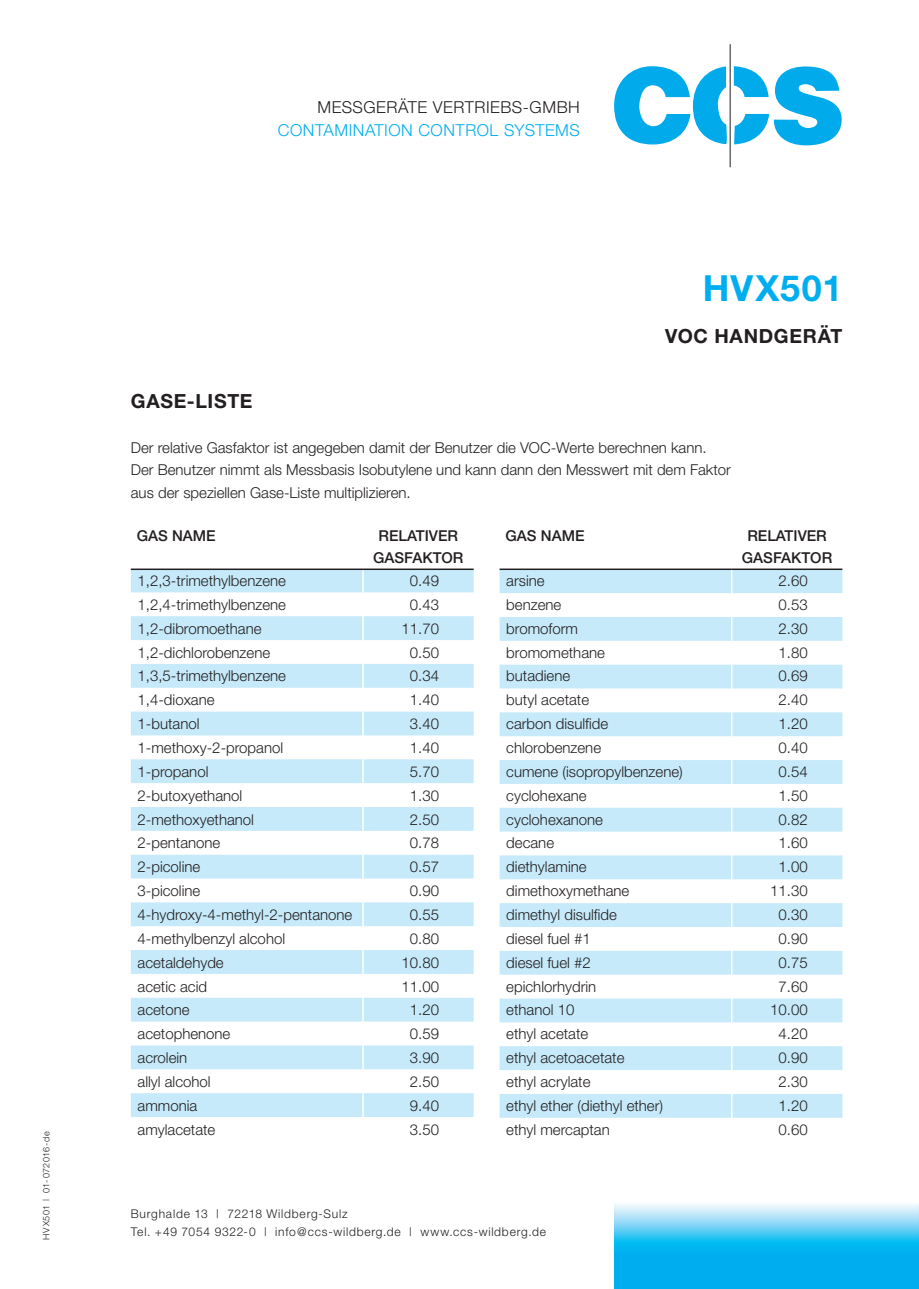
<style>
.page{position:relative;width:919px;height:1289px;background:#fff}
.page>*{position:absolute;margin:0;border:0;box-sizing:border-box;transform-origin:0 0}
.t1{font:700 36px "Helvetica Neue";letter-spacing:.035em;color:#00aeef}
.t2{font:700 19.5px "Helvetica Neue";letter-spacing:.035em;color:#231f20}
.t3{font:300 16.5px "Helvetica Neue";letter-spacing:.03em;color:#00aeef}
.t4{font:300 16.5px "Helvetica Neue";letter-spacing:.03em;color:#231f20}
.t5{font:300 15px/22.5px "Helvetica Neue";color:#231f20}
.t6{font:500 15px/22.5px "Helvetica Neue";color:#231f20;text-align:center}
.t7{font:300 12px/18px "Helvetica Neue";letter-spacing:.065em;color:#231f20}
.t8{font:300 9px "Helvetica Neue";letter-spacing:.04em;color:#231f20}
</style>
<div class="page">
<svg style="left:614px;top:66px;width:113px;height:78px"></svg>
<svg style="left:733px;top:66px;width:108px;height:79px"></svg>
<hr style="left:729px;top:44px;width:1px;height:123px;background:#231f20">
<svg style="left:617px;top:1204px;width:298px;height:81px;background:#40c3f3"></svg>
<div style="left:614px;top:1200px;width:304px;height:88px;border:2px solid #fff"></div>
<svg style="left:131px;top:570px;width:342px;height:546px;fill:#c9ebfa"></svg>
<hr style="left:362px;top:570px;width:2px;height:22px;background:#fff">
<hr style="left:362px;top:592px;width:2px;height:24px;background:#fff">
<hr style="left:362px;top:616px;width:2px;height:24px;background:#fff">
<hr style="left:362px;top:640px;width:2px;height:24px;background:#fff">
<hr style="left:362px;top:664px;width:2px;height:23px;background:#fff">
<hr style="left:362px;top:687px;width:2px;height:24px;background:#fff">
<hr style="left:362px;top:711px;width:2px;height:24px;background:#fff">
<hr style="left:362px;top:735px;width:2px;height:24px;background:#fff">
<hr style="left:362px;top:759px;width:2px;height:24px;background:#fff">
<hr style="left:362px;top:783px;width:2px;height:24px;background:#fff">
<hr style="left:362px;top:807px;width:2px;height:23px;background:#fff">
<hr style="left:362px;top:830px;width:2px;height:24px;background:#fff">
<hr style="left:362px;top:854px;width:2px;height:24px;background:#fff">
<hr style="left:362px;top:878px;width:2px;height:24px;background:#fff">
<hr style="left:362px;top:902px;width:2px;height:24px;background:#fff">
<hr style="left:362px;top:926px;width:2px;height:24px;background:#fff">
<hr style="left:362px;top:950px;width:2px;height:23px;background:#fff">
<hr style="left:362px;top:973px;width:2px;height:24px;background:#fff">
<hr style="left:362px;top:997px;width:2px;height:24px;background:#fff">
<hr style="left:362px;top:1021px;width:2px;height:24px;background:#fff">
<hr style="left:362px;top:1045px;width:2px;height:24px;background:#fff">
<hr style="left:362px;top:1069px;width:2px;height:24px;background:#fff">
<hr style="left:362px;top:1093px;width:2px;height:23px;background:#fff">
<hr style="left:131px;top:568px;width:232px;height:2px;background:#231f20">
<hr style="left:363px;top:568px;width:110px;height:2px;background:#231f20">
<svg style="left:499px;top:570px;width:343px;height:547px;fill:#caebfa"></svg>
<svg style="left:731px;top:570px;width:1px;height:547px"></svg>
<hr style="left:499px;top:568px;width:232px;height:2px;background:#231f20">
<hr style="left:731px;top:568px;width:111px;height:2px;background:#231f20">
<p class="t8" style="left:41px;top:1239px;width:110px;rotate:-90deg">HVX501 | 01-072016-de</p>
<p class="t4" style="left:317px;top:97px;width:264px">MESSGERÄTE VERTRIEBS-GMBH</p>
<p class="t3" style="left:278px;top:119px;width:303px">CONTAMINATION CONTROL SYSTEMS</p>
<h1 class="t1" style="left:702px;top:266px;width:141px">HVX501</h1>
<h2 class="t2" style="left:665px;top:324px;width:179px">VOC HANDGERÄT</h2>
<h2 class="t2" style="left:131px;top:388px;width:123px">GASE-LISTE</h2>
<p class="t5" style="left:131px;top:436px;width:601px">Der relative Gasfaktor ist angegeben damit der Benutzer die VOC-Werte berechnen kann.<br>Der Benutzer nimmt als Messbasis Isobutylene und kann dann den Messwert mit dem Faktor aus der speziellen Gase-Liste multiplizieren.</p>
<p class="t6" style="left:137px;top:524px;width:80px">GAS NAME</p>
<p class="t6" style="left:373px;top:524px;width:92px">RELATIVER<br>GASFAKTOR</p>
<p class="t6" style="left:505px;top:524px;width:80px">GAS NAME</p>
<p class="t6" style="left:741px;top:524px;width:92px">RELATIVER<br>GASFAKTOR</p>
<p class="t5" style="left:137px;top:569px;width:150px">1,2,3-trimethylbenzene</p>
<p class="t5" style="left:410px;top:569px;width:31px">0.49</p>
<p class="t5" style="left:137px;top:593px;width:150px">1,2,4-trimethylbenzene</p>
<p class="t5" style="left:410px;top:593px;width:31px">0.43</p>
<p class="t5" style="left:137px;top:616px;width:125px">1,2-dibromoethane</p>
<p class="t5" style="left:401px;top:616px;width:39px">11.70</p>
<p class="t5" style="left:137px;top:640px;width:134px">1,2-dichlorobenzene</p>
<p class="t5" style="left:410px;top:640px;width:31px">0.50</p>
<p class="t5" style="left:137px;top:664px;width:150px">1,3,5-trimethylbenzene</p>
<p class="t5" style="left:410px;top:664px;width:31px">0.34</p>
<p class="t5" style="left:137px;top:688px;width:78px">1,4-dioxane</p>
<p class="t5" style="left:410px;top:688px;width:31px">1.40</p>
<p class="t5" style="left:137px;top:712px;width:63px">1-butanol</p>
<p class="t5" style="left:410px;top:712px;width:31px">3.40</p>
<p class="t5" style="left:137px;top:736px;width:147px">1-methoxy-2-propanol</p>
<p class="t5" style="left:410px;top:736px;width:31px">1.40</p>
<p class="t5" style="left:137px;top:760px;width:72px">1-propanol</p>
<p class="t5" style="left:410px;top:760px;width:31px">5.70</p>
<p class="t5" style="left:137px;top:783px;width:106px">2-butoxyethanol</p>
<p class="t5" style="left:410px;top:783px;width:31px">1.30</p>
<p class="t5" style="left:137px;top:807px;width:118px">2-methoxyethanol</p>
<p class="t5" style="left:410px;top:807px;width:31px">2.50</p>
<p class="t5" style="left:137px;top:831px;width:84px">2-pentanone</p>
<p class="t5" style="left:410px;top:831px;width:31px">0.78</p>
<p class="t5" style="left:137px;top:855px;width:64px">2-picoline</p>
<p class="t5" style="left:410px;top:855px;width:31px">0.57</p>
<p class="t5" style="left:137px;top:879px;width:64px">3-picoline</p>
<p class="t5" style="left:410px;top:879px;width:31px">0.90</p>
<p class="t5" style="left:137px;top:903px;width:216px">4-hydroxy-4-methyl-2-pentanone</p>
<p class="t5" style="left:410px;top:903px;width:31px">0.55</p>
<p class="t5" style="left:137px;top:927px;width:149px">4-methylbenzyl alcohol</p>
<p class="t5" style="left:410px;top:927px;width:31px">0.80</p>
<p class="t5" style="left:137px;top:950px;width:88px">acetaldehyde</p>
<p class="t5" style="left:401px;top:950px;width:39px">10.80</p>
<p class="t5" style="left:137px;top:974px;width:71px">acetic acid</p>
<p class="t5" style="left:401px;top:974px;width:39px">11.00</p>
<p class="t5" style="left:137px;top:998px;width:53px">acetone</p>
<p class="t5" style="left:410px;top:998px;width:31px">1.20</p>
<p class="t5" style="left:137px;top:1022px;width:94px">acetophenone</p>
<p class="t5" style="left:410px;top:1022px;width:31px">0.59</p>
<p class="t5" style="left:137px;top:1046px;width:51px">acrolein</p>
<p class="t5" style="left:410px;top:1046px;width:31px">3.90</p>
<p class="t5" style="left:137px;top:1070px;width:75px">allyl alcohol</p>
<p class="t5" style="left:410px;top:1070px;width:31px">2.50</p>
<p class="t5" style="left:137px;top:1093px;width:61px">ammonia</p>
<p class="t5" style="left:410px;top:1093px;width:31px">9.40</p>
<p class="t5" style="left:137px;top:1117px;width:79px">amylacetate</p>
<p class="t5" style="left:410px;top:1117px;width:31px">3.50</p>
<p class="t5" style="left:506px;top:569px;width:40px">arsine</p>
<p class="t5" style="left:778px;top:569px;width:31px">2.60</p>
<p class="t5" style="left:506px;top:593px;width:57px">benzene</p>
<p class="t5" style="left:778px;top:593px;width:31px">0.53</p>
<p class="t5" style="left:506px;top:616px;width:73px">bromoform</p>
<p class="t5" style="left:778px;top:616px;width:31px">2.30</p>
<p class="t5" style="left:506px;top:640px;width:100px">bromomethane</p>
<p class="t5" style="left:778px;top:640px;width:31px">1.80</p>
<p class="t5" style="left:506px;top:664px;width:65px">butadiene</p>
<p class="t5" style="left:778px;top:664px;width:31px">0.69</p>
<p class="t5" style="left:506px;top:688px;width:84px">butyl acetate</p>
<p class="t5" style="left:778px;top:688px;width:31px">2.40</p>
<p class="t5" style="left:506px;top:712px;width:103px">carbon disulfide</p>
<p class="t5" style="left:778px;top:712px;width:31px">1.20</p>
<p class="t5" style="left:506px;top:736px;width:96px">chlorobenzene</p>
<p class="t5" style="left:778px;top:736px;width:31px">0.40</p>
<p class="t5" style="left:506px;top:760px;width:178px">cumene (isopropylbenzene)</p>
<p class="t5" style="left:778px;top:760px;width:31px">0.54</p>
<p class="t5" style="left:506px;top:783px;width:82px">cyclohexane</p>
<p class="t5" style="left:778px;top:783px;width:31px">1.50</p>
<p class="t5" style="left:506px;top:807px;width:98px">cyclohexanone</p>
<p class="t5" style="left:778px;top:807px;width:31px">0.82</p>
<p class="t5" style="left:506px;top:831px;width:49px">decane</p>
<p class="t5" style="left:778px;top:831px;width:31px">1.60</p>
<p class="t5" style="left:506px;top:855px;width:82px">diethylamine</p>
<p class="t5" style="left:778px;top:855px;width:31px">1.00</p>
<p class="t5" style="left:506px;top:879px;width:125px">dimethoxymethane</p>
<p class="t5" style="left:770px;top:879px;width:39px">11.30</p>
<p class="t5" style="left:506px;top:903px;width:112px">dimethyl disulfide</p>
<p class="t5" style="left:778px;top:903px;width:31px">0.30</p>
<p class="t5" style="left:506px;top:927px;width:86px">diesel fuel #1</p>
<p class="t5" style="left:778px;top:927px;width:31px">0.90</p>
<p class="t5" style="left:506px;top:950px;width:86px">diesel fuel #2</p>
<p class="t5" style="left:778px;top:950px;width:31px">0.75</p>
<p class="t5" style="left:506px;top:974px;width:92px">epichlorhydrin</p>
<p class="t5" style="left:778px;top:974px;width:31px">7.60</p>
<p class="t5" style="left:506px;top:998px;width:70px">ethanol 10</p>
<p class="t5" style="left:770px;top:998px;width:39px">10.00</p>
<p class="t5" style="left:506px;top:1022px;width:83px">ethyl acetate</p>
<p class="t5" style="left:778px;top:1022px;width:31px">4.20</p>
<p class="t5" style="left:506px;top:1046px;width:120px">ethyl acetoacetate</p>
<p class="t5" style="left:778px;top:1046px;width:31px">0.90</p>
<p class="t5" style="left:506px;top:1070px;width:86px">ethyl acrylate</p>
<p class="t5" style="left:778px;top:1070px;width:31px">2.30</p>
<p class="t5" style="left:506px;top:1093px;width:158px">ethyl ether (diethyl ether)</p>
<p class="t5" style="left:778px;top:1093px;width:31px">1.20</p>
<p class="t5" style="left:506px;top:1117px;width:105px">ethyl mercaptan</p>
<p class="t5" style="left:778px;top:1117px;width:31px">0.60</p>
<p class="t7" style="left:131px;top:1203px;width:417px">Burghalde 13 | 72218 Wildberg-Sulz<br>Tel. +49 7054 9322-0 | info@ccs-wildberg.de | www.ccs-wildberg.de</p>
</div>
